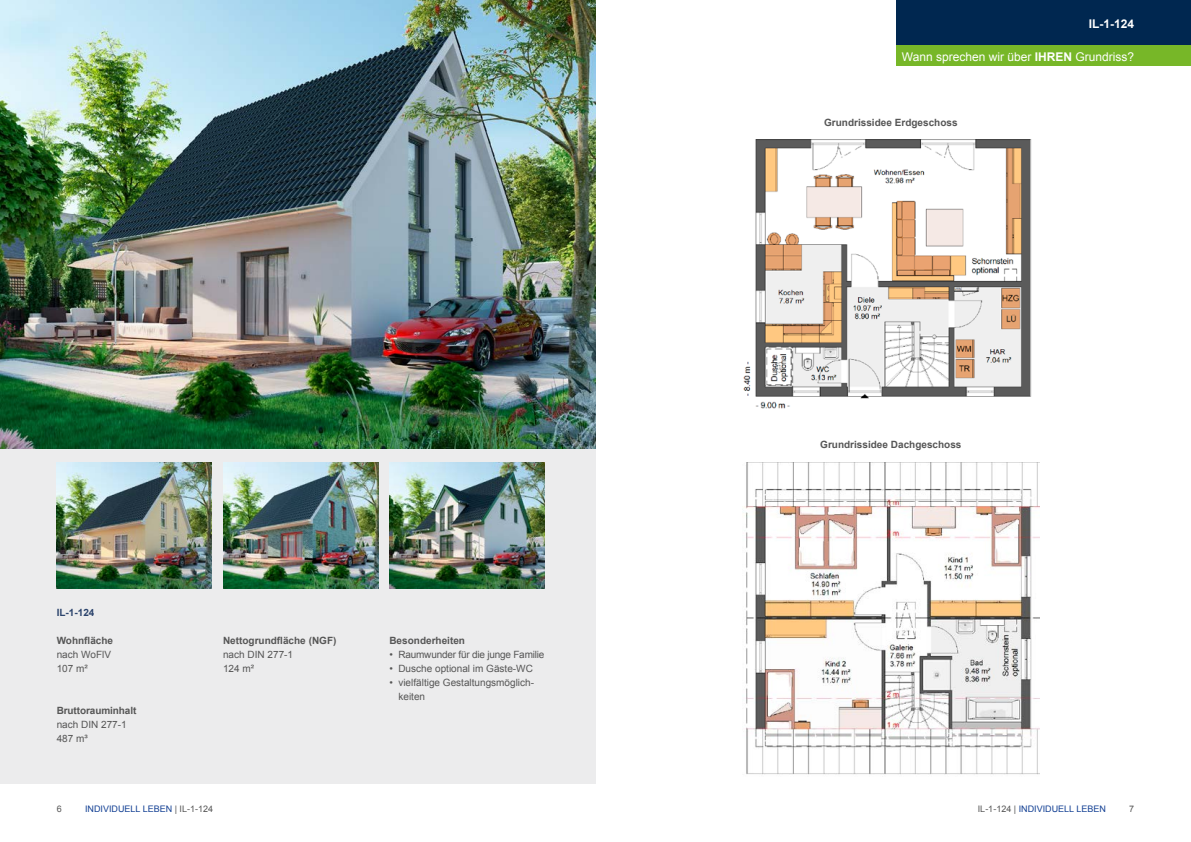
<style>
.page{position:relative;width:1191px;height:842px;background:#fff}
.page>*{position:absolute;margin:0;border:0;box-sizing:border-box;transform-origin:0 0}
.t1{font:12px "Arial";color:#fff}
.t2{font:700 12px "Arial";color:#fff}
.t3{font:700 10px "Arial";color:#565656}
.t4{font:10px/14px "Arial";color:#565656}
.t5{font:10px "Arial";letter-spacing:-.02em;color:#565656}
.t6{font:700 10px "Arial";color:#2b436c}
.t7{font:9px "Arial";color:#134094}
.t8{font:9px "Arial";color:#565656}
.s1{font-weight:700}
.s2{color:#565656}
</style>
<div class="page">
<div style="left:0;top:0;width:595px;height:784px;background:#ececed"></div>
<div style="left:896px;top:0;width:295px;height:45px;background:#002750"></div>
<div style="left:896px;top:46px;width:295px;height:20px;background:#77b728"></div>
<img style="left:0;top:0;width:595px;height:448px">
<img style="left:389px;top:462px;width:155px;height:126px">
<img style="left:223px;top:462px;width:155px;height:126px">
<img style="left:57px;top:462px;width:155px;height:126px">
<img style="left:743px;top:140px;width:289px;height:269px">
<img style="left:745px;top:462px;width:294px;height:313px">
<p class="t2" style="left:1089px;top:16px;width:47px">IL-1-124</p>
<p class="t1" style="left:902px;top:49px;width:234px">Wann sprechen wir über <span class="s1">IHREN</span> Grundriss?</p>
<p class="t3" style="left:824px;top:116px;width:135px">Grundrissidee Erdgeschoss</p>
<p class="t6" style="left:57px;top:606px;width:39px">IL-1-124</p>
<p class="t3" style="left:57px;top:634px;width:58px">Wohnfläche</p>
<p class="t4" style="left:57px;top:648px;width:56px">nach WoFlV<br>107 m²</p>
<p class="t3" style="left:57px;top:704px;width:81px">Bruttorauminhalt</p>
<p class="t4" style="left:57px;top:718px;width:72px">nach DIN 277-1<br>487 m³</p>
<p class="t3" style="left:223px;top:634px;width:115px">Nettogrundfläche (NGF)</p>
<p class="t4" style="left:223px;top:648px;width:72px">nach DIN 277-1<br>124 m²</p>
<p class="t3" style="left:389px;top:634px;width:77px">Besonderheiten</p>
<p class="t5" style="left:389px;top:648px;width:156px">• Raumwunder für die junge Familie</p>
<p class="t4" style="left:389px;top:662px;width:145px">• Dusche optional im Gäste-WC</p>
<p class="t4" style="left:398px;top:676px;width:137px;text-indent:-9px">• vielfältige Gestaltungsmöglich&shy;keiten</p>
<p class="t3" style="left:820px;top:438px;width:143px">Grundrissidee Dachgeschoss</p>
<p class="t7" style="left:85px;top:803px;width:130px">INDIVIDUELL LEBEN <span class="s2">| IL-1-124</span></p>
<p class="t7" style="left:977px;top:803px;width:130px"><span class="s2">IL-1-124 |</span> INDIVIDUELL LEBEN</p>
<p class="t8" style="left:57px;top:803px;width:7px">6</p>
<p class="t8" style="left:1129px;top:803px;width:7px">7</p>
</div>
